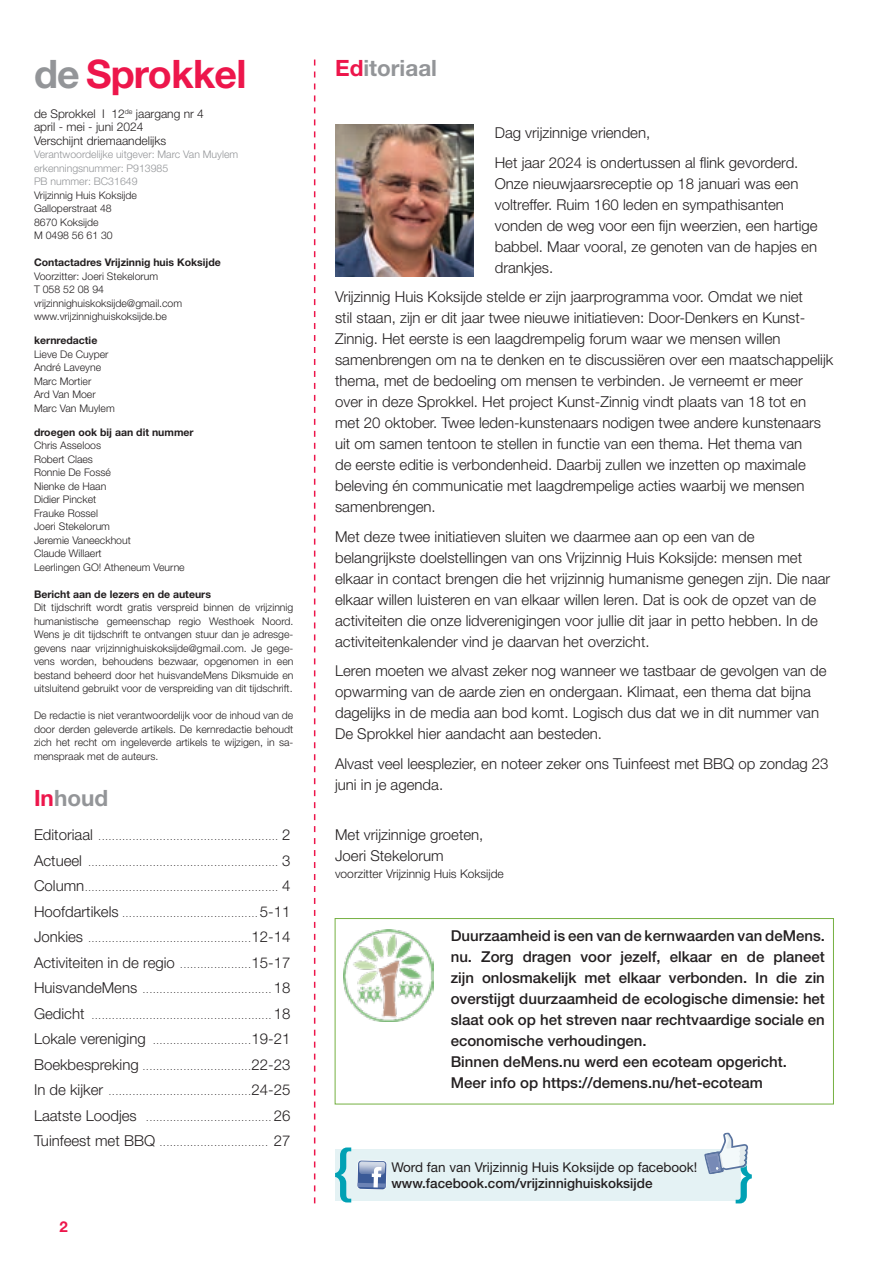
<style>
.page{position:relative;width:893px;height:1263px;background:#fff}
.page>*{position:absolute;margin:0;border:0;box-sizing:border-box;transform-origin:0 0}
.t1{font:700 39.3px "Helvetica Neue LT Std";letter-spacing:-.02em;color:#ed164b}
.t2{font:700 22.5px "Helvetica Neue LT Std";color:#939598}
.t3{font:300 15px/21px "Helvetica Neue LT Std";color:#231f20}
.t4{font:500 15px/21px "Helvetica Neue LT Std";color:#231f20;text-align:justify}
.t5{font:700 15px "Helvetica Neue LT Std";color:#ed164b}
.t6{font:13.5px "Helvetica Neue LT Std";color:#231f20}
.t7{font:500 13.5px "Helvetica Neue LT Std";color:#231f20}
.t8{font:300 12px "Helvetica Neue LT Std";color:#231f20}
.t9{font:300 10.5px/13.5px "Helvetica Neue LT Std";color:#231f20;text-align:justify}
.t10{font:700 10.5px "Helvetica Neue LT Std";color:#231f20}
.t11{font:300 10.5px "Helvetica Neue LT Std";color:#939598}
.t12{font:300 9px "Helvetica Neue LT Std";color:#231f20}
.s1{color:#939598}
.s2{color:#ed164b}
.s3{font-size:15px}
.s4{font-size:9px}
</style>
<div class="page">
<div style="left:335px;top:1149px;width:406px;height:51px;background:#e4f2f4"></div>
<svg style="left:314px;top:60px;width:1px;height:1143px"></svg>
<svg style="left:357px;top:1160px;width:30px;height:30px"></svg>
<svg style="left:335px;top:1147px;width:16px;height:55px"></svg>
<svg style="left:704px;top:1132px;width:48px;height:71px"></svg>
<img style="left:335px;top:125px;width:138px;height:151px">
<img style="left:343px;top:930px;width:91px;height:91px">
<div style="left:335px;top:918px;width:499px;height:186px;border:1px solid #75b042"></div>
<p class="t1" style="left:34px;top:49px;width:214px"><span class="s1">de</span> Sprokkel</p>
<p class="t8" style="left:34px;top:106px;width:171px">de Sprokkel I 12<sup>de</sup> jaargang nr 4</p>
<p class="t8" style="left:34px;top:119px;width:111px">april - mei - juni 2024</p>
<p class="t8" style="left:34px;top:133px;width:134px">Verschijnt driemaandelijks</p>
<p class="t11" style="left:34px;top:148px;width:206px">Verantwoordelijke uitgever: Marc Van Muylem</p>
<p class="t11" style="left:34px;top:161px;width:136px">erkenningsnummer: P913985</p>
<p class="t11" style="left:34px;top:175px;width:105px">PB nummer: BC31649</p>
<p class="t9" style="left:34px;top:188px;width:105px">Vrijzinnig Huis Koksijde</p>
<p class="t9" style="left:34px;top:201px;width:79px">Galloperstraat 48</p>
<p class="t9" style="left:34px;top:215px;width:66px">8670 Koksijde</p>
<p class="t9" style="left:34px;top:228px;width:80px">M 0498 56 61 30</p>
<p class="t10" style="left:34px;top:256px;width:188px">Contactadres Vrijzinnig huis Koksijde</p>
<p class="t9" style="left:34px;top:269px;width:126px">Voorzitter: Joeri Stekelorum</p>
<p class="t9" style="left:34px;top:282px;width:72px">T 058 52 08 94</p>
<p class="t9" style="left:34px;top:296px;width:150px">vrijzinnighuiskoksijde@gmail.com</p>
<p class="t9" style="left:34px;top:309px;width:135px">www.vrijzinnighuiskoksijde.be</p>
<p class="t10" style="left:34px;top:334px;width:65px">kernredactie</p>
<p class="t9" style="left:34px;top:347px;width:76px">Lieve De Cuyper</p>
<p class="t9" style="left:34px;top:360px;width:69px">André Laveyne</p>
<p class="t9" style="left:34px;top:374px;width:59px">Marc Mortier</p>
<p class="t9" style="left:34px;top:387px;width:63px">Ard Van Moer</p>
<p class="t9" style="left:34px;top:401px;width:82px">Marc Van Muylem</p>
<p class="t10" style="left:34px;top:425px;width:161px">droegen ook bij aan dit nummer</p>
<p class="t9" style="left:34px;top:438px;width:69px">Chris Asseloos</p>
<p class="t9" style="left:34px;top:452px;width:60px">Robert Claes</p>
<p class="t9" style="left:34px;top:465px;width:79px">Ronnie De Fossé</p>
<p class="t9" style="left:34px;top:479px;width:74px">Nienke de Haan</p>
<p class="t9" style="left:34px;top:492px;width:64px">Didier Pincket</p>
<p class="t9" style="left:34px;top:506px;width:65px">Frauke Rossel</p>
<p class="t9" style="left:34px;top:519px;width:78px">Joeri Stekelorum</p>
<p class="t9" style="left:34px;top:533px;width:98px">Jeremie Vaneeckhout</p>
<p class="t9" style="left:34px;top:546px;width:69px">Claude Willaert</p>
<p class="t9" style="left:34px;top:560px;width:152px">Leerlingen GO! Atheneum Veurne</p>
<p class="t10" style="left:34px;top:587px;width:178px">Bericht aan de lezers en de auteurs</p>
<p class="t9" style="left:34px;top:600px;width:261px">Dit tijdschrift wordt gratis verspreid binnen de vrijzinnig humanistische gemeenschap regio Westhoek Noord.<br>Wens je dit tijdschrift te ontvangen stuur dan je adresge&shy;gevens naar vrijzinnighuiskoksijde@gmail.com. Je gege&shy;vens worden, behoudens bezwaar, opgenomen in een bestand beheerd door het huisvandeMens Diksmuide en uitsluitend gebruikt voor de verspreiding van dit tijdschrift.</p>
<p class="t9" style="left:34px;top:708px;width:261px">De redactie is niet verantwoordelijk voor de inhoud van de door derden geleverde artikels. De kernredactie behoudt zich het recht om ingeleverde artikels te wijzigen, in sa&shy;menspraak met de auteurs.</p>
<p class="t2" style="left:34px;top:784px;width:76px"><span class="s2">In</span>houd</p>
<p class="t12" style="left:34px;top:831px;width:258px"><span class="s3">Editoriaal</span> ..................................................... <span class="s3">2</span></p>
<p class="t12" style="left:34px;top:857px;width:258px"><span class="s3">Actueel</span> ........................................................ <span class="s3">3</span></p>
<p class="t12" style="left:34px;top:882px;width:258px"><span class="s3">Column</span>......................................................... <span class="s3">4</span></p>
<p class="t12" style="left:34px;top:908px;width:258px"><span class="s3">Hoofdartikels</span> ........................................ <span class="s3">5-11</span></p>
<p class="t12" style="left:34px;top:933px;width:258px"><span class="s3">Jonkies</span> ................................................<span class="s3">12-14</span></p>
<p class="t3" style="left:34px;top:951px;width:258px">Activiteiten in de regio <span class="s4">.....................</span>15-17</p>
<p class="t12" style="left:34px;top:984px;width:258px"><span class="s3">HuisvandeMens</span> ...................................... <span class="s3">18</span></p>
<p class="t12" style="left:34px;top:1010px;width:258px"><span class="s3">Gedicht</span> ..................................................... <span class="s3">18</span></p>
<p class="t12" style="left:34px;top:1035px;width:258px"><span class="s3">Lokale vereniging</span> .............................<span class="s3">19-21</span></p>
<p class="t12" style="left:34px;top:1061px;width:258px"><span class="s3">Boekbespreking</span> ................................<span class="s3">22-23</span></p>
<p class="t12" style="left:34px;top:1086px;width:258px"><span class="s3">In de kijker</span> ..........................................<span class="s3">24-25</span></p>
<p class="t12" style="left:34px;top:1112px;width:258px"><span class="s3">Laatste Loodjes</span> ..................................... <span class="s3">26</span></p>
<p class="t12" style="left:34px;top:1137px;width:258px"><span class="s3">Tuinfeest met BBQ</span> ................................ <span class="s3">27</span></p>
<p class="t5" style="left:60px;top:1217px;width:10px">2</p>
<p class="t2" style="left:335px;top:54px;width:103px"><span class="s2">Ed</span>itoriaal</p>
<p class="t3" style="left:495px;top:122px;width:157px">Dag vrijzinnige vrienden,</p>
<p class="t3" style="left:495px;top:151px;width:324px">Het jaar 2024 is ondertussen al flink gevorderd.<br>Onze nieuwjaarsreceptie op 18 januari was een voltreffer. Ruim 160 leden en sympathisanten vonden de weg voor een fijn weerzien, een hartige babbel. Maar vooral, ze genoten van de hapjes en drankjes.</p>
<p class="t3" style="left:335px;top:286px;width:500px">Vrijzinnig Huis Koksijde stelde er zijn jaarprogramma voor. Omdat we niet<br>stil staan, zijn er dit jaar twee nieuwe initiatieven: Door-Denkers en Kunst-Zinnig. Het eerste is een laagdrempelig forum waar we mensen willen samenbrengen om na te denken en te discussiëren over een maatschappelijk thema, met de bedoeling om mensen te verbinden. Je verneemt er meer over in deze Sprokkel. Het project Kunst-Zinnig vindt plaats van 18 tot en met 20 oktober. Twee leden-kunstenaars nodigen twee andere kunstenaars uit om samen tentoon te stellen in functie van een thema. Het thema van<br>de eerste editie is verbondenheid. Daarbij zullen we inzetten op maximale beleving én communicatie met laagdrempelige acties waarbij we mensen samenbrengen.</p>
<p class="t3" style="left:335px;top:525px;width:497px">Met deze twee initiatieven sluiten we daarmee aan op een van de belangrijkste doelstellingen van ons Vrijzinnig Huis Koksijde: mensen met elkaar in contact brengen die het vrijzinnig humanisme genegen zijn. Die naar elkaar willen luisteren en van elkaar willen leren. Dat is ook de opzet van de activiteiten die onze lidverenigingen voor jullie dit jaar in petto hebben. In de activiteitenkalender vind je daarvan het overzicht.</p>
<p class="t3" style="left:335px;top:660px;width:493px">Leren moeten we alvast zeker nog wanneer we tastbaar de gevolgen van de opwarming van de aarde zien en ondergaan. Klimaat, een thema dat bijna dagelijks in de media aan bod komt. Logisch dus dat we in dit nummer van De Sprokkel hier aandacht aan besteden.</p>
<p class="t3" style="left:335px;top:752px;width:495px">Alvast veel leesplezier, en noteer zeker ons Tuinfeest met BBQ op zondag 23 juni in je agenda.</p>
<p class="t3" style="left:335px;top:824px;width:150px">Met vrijzinnige groeten,</p>
<p class="t3" style="left:335px;top:845px;width:110px">Joeri Stekelorum</p>
<p class="t8" style="left:335px;top:866px;width:170px">voorzitter Vrijzinnig Huis Koksijde</p>
<p class="t4" style="left:451px;top:925px;width:376px">Duurzaamheid is een van de kernwaarden van deMens. nu. Zorg dragen voor jezelf, elkaar en de planeet zijn onlosmakelijk met elkaar verbonden. In die zin overstijgt duurzaamheid de ecologische dimensie: het slaat ook op het streven naar rechtvaardige sociale en economische verhoudingen.</p>
<p class="t4" style="left:451px;top:1051px;width:338px">Binnen deMens.nu werd een ecoteam opgericht.</p>
<p class="t4" style="left:451px;top:1072px;width:314px">Meer info op https://demens.nu/het-ecoteam</p>
<p class="t6" style="left:391px;top:1159px;width:308px">Word fan van Vrijzinnig Huis Koksijde op facebook!</p>
<p class="t7" style="left:391px;top:1175px;width:263px">www.facebook.com/vrijzinnighuiskoksijde</p>
</div>
